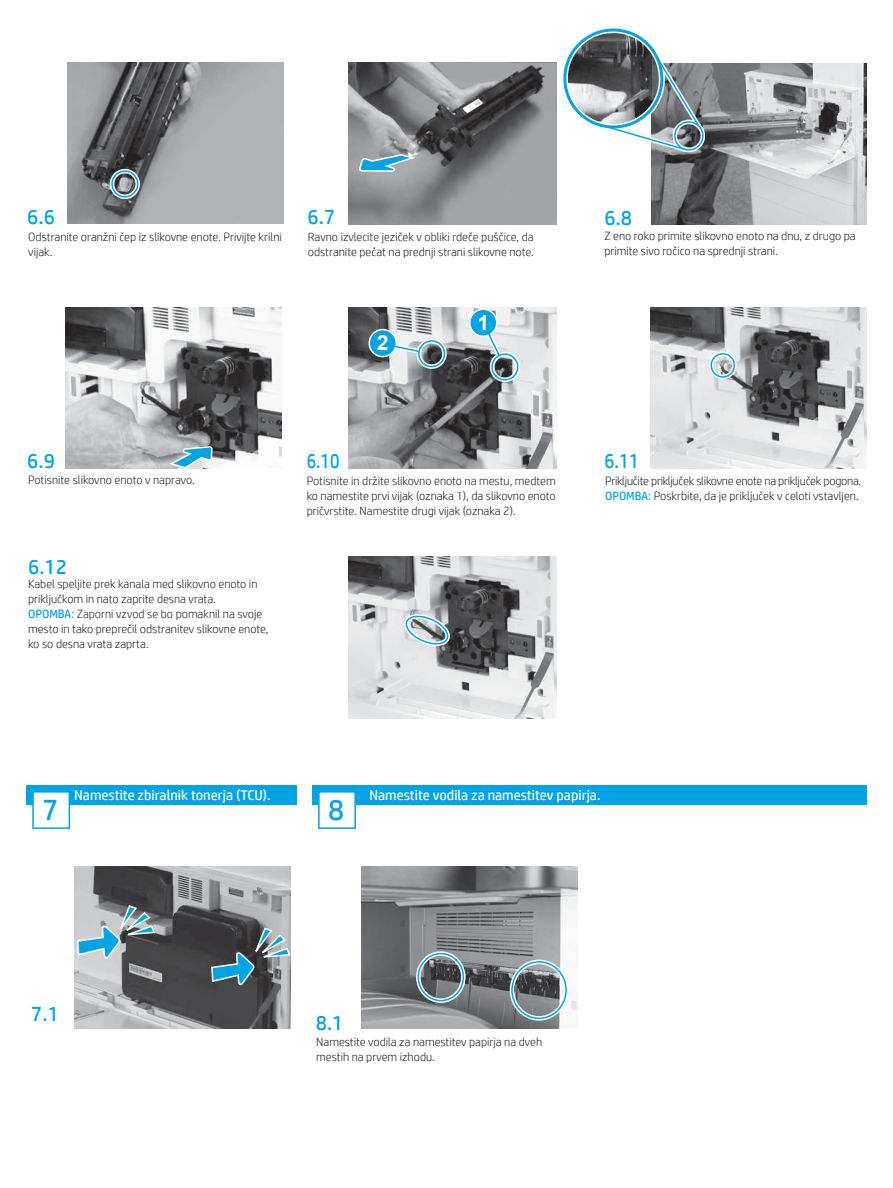
<style>
.page{position:relative;width:893px;height:1188px;background:#fff}
.page>*{position:absolute;margin:0;border:0;box-sizing:border-box;transform-origin:0 0}
.t1{font:30px "HP Simplified";color:#00a4e4}
.t2{font:21px "HP Simplified";color:#00a4e4}
.t3{font:21px "HP Simplified";color:#00a4e4;scale:.84 1}
.t4{font:21px "HP Simplified";color:#00a4e4;scale:.89 1}
.t5{font:14.25px "HP Simplified";color:#fff}
.t6{font:300 12px/15px "HP Simplified";color:#231f20}
.t7{font:300 12px/15px "HP Simplified";letter-spacing:-.02em;color:#231f20}
.s1{font-weight:400;color:#00a4e4}
</style>
<div class="page">
<img style="left:74px;top:867px;width:216px;height:161px">
<svg style="left:76px;top:904px;width:80px;height:58px;background:#879faa"></svg>
<svg style="left:210px;top:927px;width:81px;height:61px;background:#5c727c"></svg>
<img style="left:361px;top:867px;width:216px;height:162px">
<svg style="left:414px;top:949px;width:157px;height:74px;background:#828a8f"></svg>
<div style="left:312px;top:786px;width:554px;height:19px;background:#00a4e4"></div>
<div style="left:318px;top:791px;width:38px;height:38px;background:#fff;border:2px solid #00a4e4"></div>
<div style="left:26px;top:786px;width:271px;height:19px;background:#00a4e4"></div>
<div style="left:32px;top:791px;width:38px;height:38px;background:#fff;border:2px solid #00a4e4"></div>
<img style="left:67px;top:63px;width:216px;height:161px">
<div style="left:110px;top:169px;width:30px;height:30px;border:4px solid #fff;border-radius:50%"></div>
<div style="left:111px;top:170px;width:28px;height:28px;border:2px solid #00a4e4;border-radius:50%"></div>
<img style="left:348px;top:63px;width:209px;height:161px">
<svg style="left:358px;top:153px;width:60px;height:20px"></svg>
<img style="left:66px;top:307px;width:216px;height:162px">
<svg style="left:167px;top:360px;width:46px;height:109px;background:#6c777d"></svg>
<img style="left:348px;top:307px;width:209px;height:162px">
<svg style="left:470px;top:309px;width:27px;height:27px"></svg>
<div style="left:469px;top:308px;width:29px;height:29px;border:2px solid #fff;border-radius:50%"></div>
<svg style="left:369px;top:330px;width:27px;height:27px"></svg>
<div style="left:368px;top:329px;width:29px;height:28px;border:2px solid #fff;border-radius:50%"></div>
<img style="left:650px;top:307px;width:216px;height:162px">
<div style="left:709px;top:351px;width:28px;height:28px;border:4px solid #fff;border-radius:50%"></div>
<div style="left:710px;top:353px;width:25px;height:25px;border:2px solid #00a4e4;border-radius:50%"></div>
<img style="left:348px;top:557px;width:209px;height:161px">
<svg style="left:404px;top:610px;width:49px;height:35px;background:#a4b4bb"></svg>
<img style="left:651px;top:64px;width:215px;height:161px">
<img style="left:569px;top:34px;width:87px;height:89px">
<div style="left:562px;top:27px;width:103px;height:103px;border:6px solid #fff;border-radius:50%"></div>
<div style="left:563px;top:28px;width:100px;height:101px;border:3px solid #00a4e4;border-radius:50%"></div>
<svg style="left:601px;top:52px;width:110px;height:103px"></svg>
<svg style="left:377px;top:314px;width:145px;height:70px;background:#94a7af"></svg>
<h2 class="t2" style="left:27px;top:203px;width:29px">6.6</h2>
<h2 class="t2" style="left:308px;top:203px;width:29px">6.7</h2>
<h2 class="t2" style="left:604px;top:204px;width:29px">6.8</h2>
<p class="t6" style="left:28px;top:229px;width:255px">Odstranite oranžni čep iz slikovne enote. Privijte krilni vijak.</p>
<p class="t6" style="left:308px;top:229px;width:228px">Ravno izvlecite jeziček v obliki rdeče puščice, da odstranite pečat na prednji strani slikovne note.</p>
<p class="t6" style="left:604px;top:228px;width:253px">Z eno roko primite slikovno enoto na dnu, z drugo pa primite sivo ročico na sprednji strani.</p>
<h2 class="t2" style="left:27px;top:447px;width:29px">6.9</h2>
<h2 class="t3" style="left:307px;top:447px;width:41px">6.10</h2>
<h2 class="t4" style="left:604px;top:447px;width:41px">6.11</h2>
<p class="t6" style="left:28px;top:472px;width:168px">Potisnite slikovno enoto v napravo.</p>
<h2 class="t2" style="left:28px;top:553px;width:41px">6.12</h2>
<p class="t6" style="left:28px;top:576px;width:242px">Kabel speljite prek kanala med slikovno enoto in priključkom in nato zaprite desna vrata.<br><span class="s1">OPOMBA:</span> Zaporni vzvod se bo pomaknil na svoje mesto in tako preprečil odstranitev slikovne enote, ko so desna vrata zaprta.</p>
<p class="t6" style="left:307px;top:473px;width:251px;text-align:justify">Potisnite in držite slikovno enoto na mestu, medtem ko namestite prvi vijak (oznaka 1), da slikovno enoto pričvrstite. Namestite drugi vijak (oznaka 2).</p>
<p class="t7" style="left:605px;top:473px;width:258px">Priključite priključek slikovne enote na priključek pogona.<br><span class="s1">OPOMBA:</span> Poskrbite, da je priključek v celoti vstavljen.</p>
<p class="t5" style="left:74px;top:786px;width:198px">Namestite zbiralnik tonerja (TCU).</p>
<p class="t5" style="left:369px;top:786px;width:233px">Namestite vodila za namestitev papirja.</p>
<h1 class="t1" style="left:42px;top:790px;width:18px">7</h1>
<h1 class="t1" style="left:328px;top:790px;width:18px">8</h1>
<h2 class="t2" style="left:31px;top:1000px;width:29px">7.1</h2>
<h2 class="t2" style="left:316px;top:1009px;width:29px">8.1</h2>
<p class="t6" style="left:316px;top:1034px;width:227px">Namestite vodila za namestitev papirja na dveh mestih na prvem izhodu.</p>
</div>
